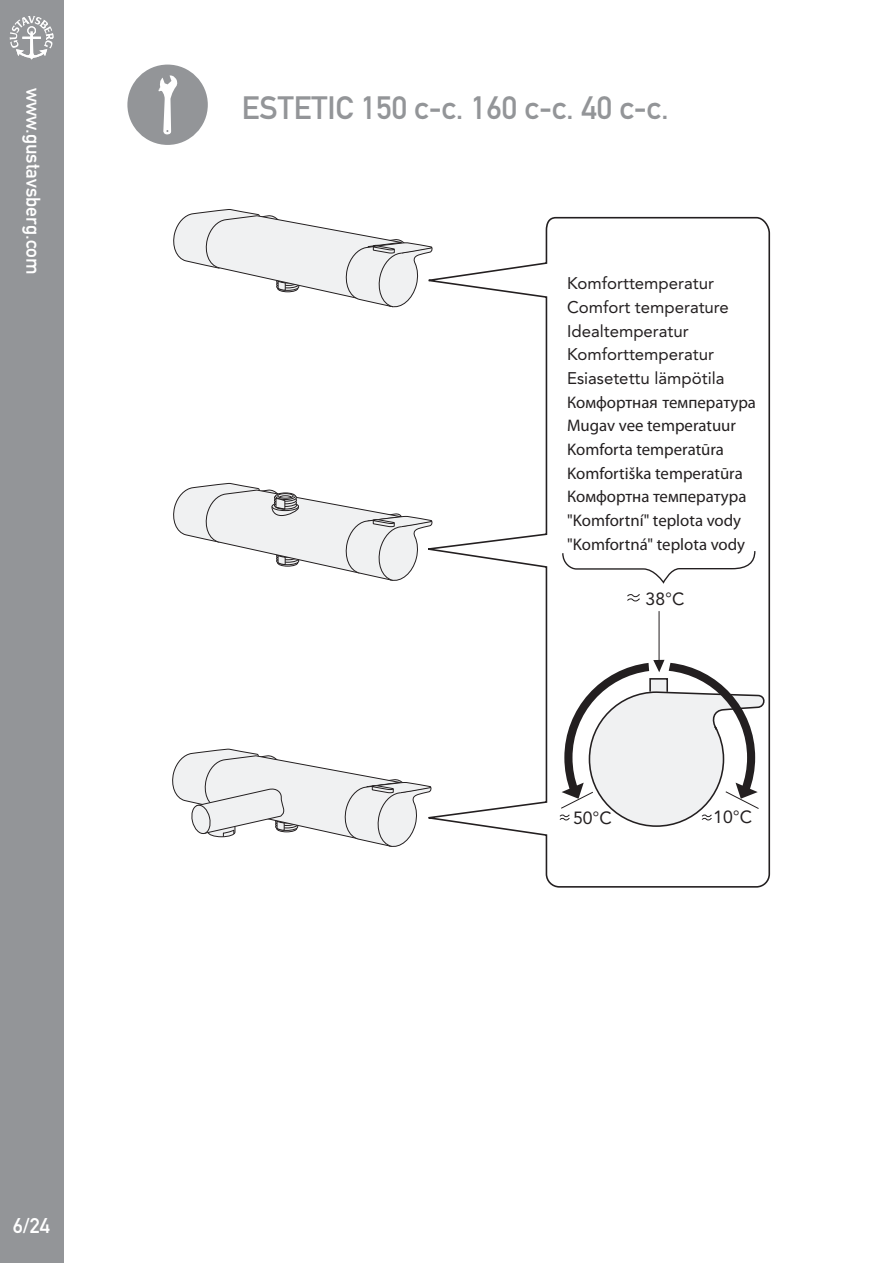
<style>
.page{position:relative;width:893px;height:1263px;background:#fff}
.page>*{position:absolute;margin:0;border:0;box-sizing:border-box;transform-origin:0 0}
.t1{font:31.95px "DIN Mittelschrift";color:#939598}
.t2{font:21px "DIN Mittelschrift";color:#fff}
.t3{font:19.5px "DIN Mittelschrift";color:#fff}
.t4{font:17.55px "Avenir";color:#231f20}
.t5{font:16.8px/23.7px "Myriad Pro";color:#231f20}
.t6{font:16.8px/23.7px "Avenir";color:#231f20}
</style>
<div class="page">
<svg style="left:173px;top:209px;width:243px;height:99px"></svg>
<div style="left:0;top:0;width:64px;height:1263px;background:#939598"></div>
<svg style="left:10px;top:16px;width:43px;height:44px"></svg>
<div style="left:127px;top:65px;width:81px;height:80px;background:#939598;border-radius:50%"></div>
<svg style="left:158px;top:75px;width:20px;height:60px"></svg>
<svg style="left:416px;top:216px;width:354px;height:672px"></svg>
<svg style="left:561px;top:550px;width:195px;height:34px"></svg>
<svg style="left:173px;top:483px;width:260px;height:100px"></svg>
<svg style="left:172px;top:749px;width:260px;height:100px"></svg>
<hr style="left:658px;top:611px;width:2px;height:58px;background:#fff">
<svg style="left:626px;top:594px;width:14px;height:8px"></svg>
<hr style="left:658px;top:611px;width:1px;height:58px;background:#231f20">
<svg style="left:559px;top:657px;width:208px;height:171px"></svg>
<svg style="left:666px;top:593px;width:5px;height:5px"></svg>
<p class="t3" style="left:45px;top:88px;width:188px;rotate:90deg">www.gustavsberg.com</p>
<h1 class="t1" style="left:242px;top:89px;width:428px">ESTETIC 150 c-c. 160 c-c. 40 c-c.</h1>
<p class="t6" style="left:567px;top:272px;width:163px">Komforttemperatur<br>Comfort temperature<br>Idealtemperatur<br>Komforttemperatur<br>Esiasetettu lämpötila</p>
<p class="t5" style="left:567px;top:390px;width:190px">Комфортная температура<br>Mugav vee temperatuur<br>Komforta temperatūra<br>Komfortiška temperatūra<br>Комфортна температура "Komfortní" teplota vody "Komfortná" teplota vody</p>
<p class="t4" style="left:645px;top:589px;width:40px">38 C</p>
<p class="t2" style="left:13px;top:1213px;width:39px">6/24</p>
<p class="t4" style="left:573px;top:808px;width:40px">50 C</p>
<p class="t4" style="left:713px;top:807px;width:40px">10 C</p>
</div>
